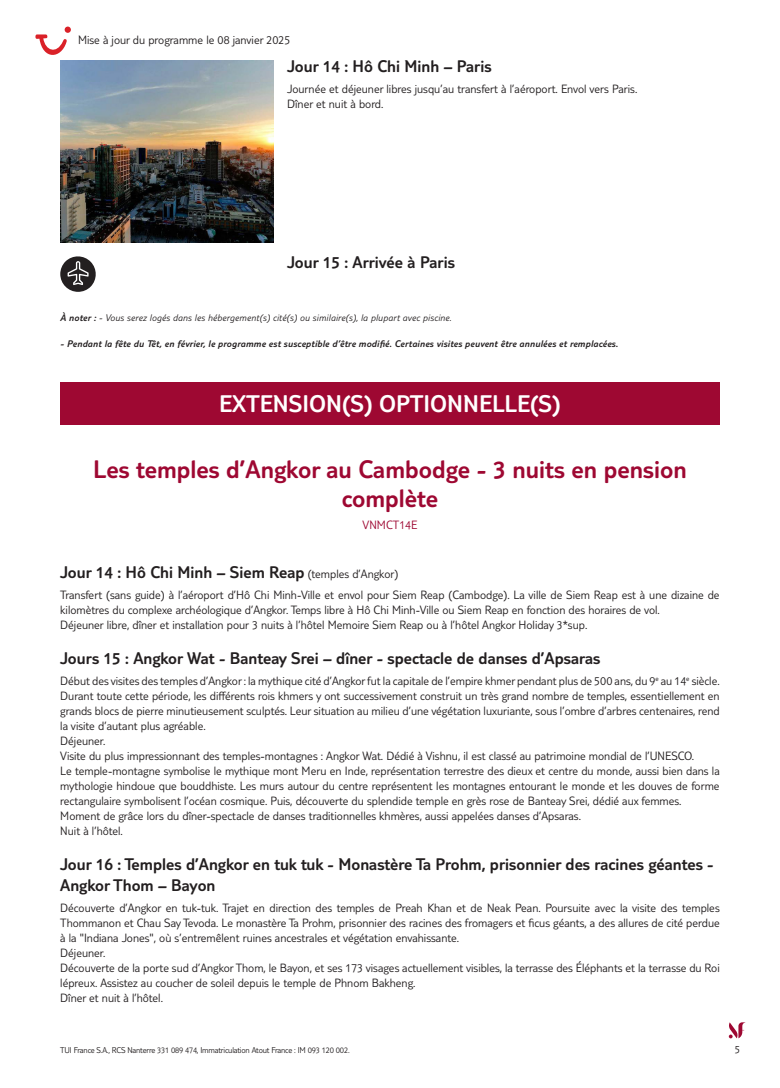
<style>
.page{position:relative;width:780px;height:1088px;background:#fff}
.page>*{position:absolute;margin:0;border:0;box-sizing:border-box;transform-origin:0 0}
.t1{font:300 26.25px/28.8px "TUI Type";color:#9e0832;text-align:center}
.t2{font:300 25px "TUI Type";color:#fff}
.t3{font:300 17.5px/21px "TUI Type";color:#231f20}
.t4{font:300 12.5px/15px "TUI Type";color:#231f20}
.t5{font:300 12.5px "TUI Type";color:#9e0832}
.t6{font:300 11.25px "TUI Type";color:#231f20}
.t7{font:italic 300 10px "TUI Type";letter-spacing:.02em;color:#231f20}
.t8{font:italic 300 10px "TUI Type";letter-spacing:.02em;color:#231f20}
.t9{font:300 8.75px "TUI Type";letter-spacing:-.02em;color:#231f20}
.s1{font-style:inherit}
.s2{font-size:12.5px}
</style>
<div class="page">
<svg style="left:728px;top:1022px;width:18px;height:16px"></svg>
<img style="left:60px;top:60px;width:213px;height:182px">
<svg style="left:60px;top:256px;width:36px;height:36px"></svg>
<div style="left:60px;top:382px;width:659px;height:42px;background:#9e0832"></div>
<svg style="left:35px;top:27px;width:36px;height:28px"></svg>
<p class="t4" style="left:78px;top:32px;width:214px">Mise à jour du programme le 08 janvier 2025</p>
<h3 class="t3" style="left:287px;top:55px;width:206px">Jour 14 : Hô Chi Minh – Paris</h3>
<p class="t4" style="left:287px;top:81px;width:351px">Journée et déjeuner libres jusqu’au transfert à l’aéroport. Envol vers Paris.<br>Dîner et nuit à bord.</p>
<h3 class="t3" style="left:287px;top:251px;width:169px">Jour 15 : Arrivée à Paris</h3>
<p class="t8" style="left:60px;top:312px;width:392px"><span class="s1">À noter :</span> - Vous serez logés dans les hébergement(s) cité(s) ou similaire(s), la plupart avec piscine.</p>
<p class="t7" style="left:60px;top:337px;width:559px">- Pendant la fête du Têt, en février, le programme est susceptible d’être modifié. Certaines visites peuvent être annulées et remplacées.</p>
<h2 class="t2" style="left:219px;top:389px;width:343px">EXTENSION(S) OPTIONNELLE(S)</h2>
<h1 class="t1" style="left:93px;top:454px;width:595px">Les temples d’Angkor au Cambodge - 3 nuits en pension complète</h1>
<p class="t5" style="left:362px;top:518px;width:56px">VNMCT14E</p>
<h3 class="t3" style="left:60px;top:562px;width:339px">Jour 14 : Hô Chi Minh – Siem Reap <span class="s2">(temples d’Angkor)</span></h3>
<p class="t4" style="left:60px;top:587px;width:660px">Transfert (sans guide) à l’aéroport d’Hô Chi Minh-Ville et envol pour Siem Reap (Cambodge). La ville de Siem Reap est à une dizaine de kilomètres du complexe archéologique d’Angkor. Temps libre à Hô Chi Minh-Ville ou Siem Reap en fonction des horaires de vol.<br>Déjeuner libre, dîner et installation pour 3 nuits à l’hôtel Memoire Siem Reap ou à l’hôtel Angkor Holiday 3*sup.</p>
<h3 class="t3" style="left:60px;top:648px;width:541px">Jours 15 : Angkor Wat - Banteay Srei – dîner - spectacle de danses d’Apsaras</h3>
<p class="t4" style="left:60px;top:673px;width:661px">Début des visites des temples d’Angkor : la mythique cité d’Angkor fut la capitale de l’empire khmer pendant plus de 500 ans, du 9<sup>e</sup> au 14<sup>e</sup> siècle.<br>Durant toute cette période, les différents rois khmers y ont successivement construit un très grand nombre de temples, essentiellement en grands blocs de pierre minutieusement sculptés. Leur situation au milieu d’une végétation luxuriante, sous l’ombre d’arbres centenaires, rend la visite d’autant plus agréable.<br>Déjeuner.<br>Visite du plus impressionnant des temples-montagnes : Angkor Wat. Dédié à Vishnu, il est classé au patrimoine mondial de l’UNESCO.<br>Le temple-montagne symbolise le mythique mont Meru en Inde, représentation terrestre des dieux et centre du monde, aussi bien dans la mythologie hindoue que bouddhiste. Les murs autour du centre représentent les montagnes entourant le monde et les douves de forme rectangulaire symbolisent l’océan cosmique. Puis, découverte du splendide temple en grès rose de Banteay Srei, dédié aux femmes.<br>Moment de grâce lors du dîner-spectacle de danses traditionnelles khmères, aussi appelées danses d’Apsaras.<br>Nuit à l’hôtel.</p>
<h3 class="t3" style="left:60px;top:853px;width:654px">Jour 16 : Temples d’Angkor en tuk tuk - Monastère Ta Prohm, prisonnier des racines géantes -<br>Angkor Thom – Bayon</h3>
<p class="t4" style="left:60px;top:900px;width:661px">Découverte d’Angkor en tuk-tuk. Trajet en direction des temples de Preah Khan et de Neak Pean. Poursuite avec la visite des temples Thommanon et Chau Say Tevoda. Le monastère Ta Prohm, prisonnier des racines des fromagers et ficus géants, a des allures de cité perdue à la "Indiana Jones", où s’entremêlent ruines ancestrales et végétation envahissante.<br>Déjeuner.<br>Découverte de la porte sud d’Angkor Thom, le Bayon, et ses 173 visages actuellement visibles, la terrasse des Éléphants et la terrasse du Roi lépreux. Assistez au coucher de soleil depuis le temple de Phnom Bakheng.<br>Dîner et nuit à l’hôtel.</p>
<p class="t9" style="left:60px;top:1045px;width:291px">TUI France S.A., RCS Nanterre 331 089 474, Immatriculation Atout France : IM 093 120 002.</p>
<p class="t6" style="left:734px;top:1042px;width:7px">5</p>
</div>
